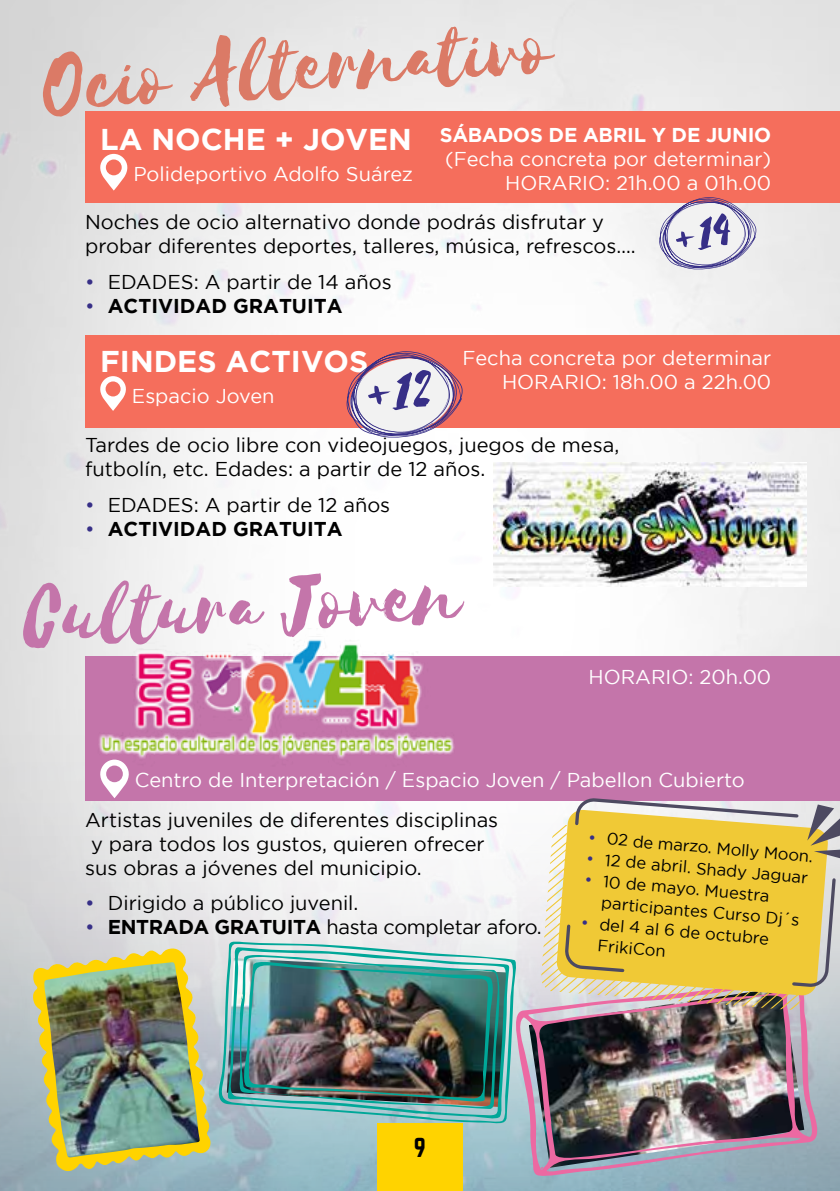
<style>
.page{position:relative;width:840px;height:1191px;background:#fff}
.page>*{position:absolute;margin:0;border:0;box-sizing:border-box;transform-origin:0 0}
.t1{font:94.4px "Selima";color:#db7a66}
.t2{font:94.4px "Selima";color:#c475aa}
.t3{font:700 30px "Gotham";color:#fff}
.t4{font:24px "Norwester";color:#000}
.t5{font:20px/24px "Gotham";color:#000}
.t6{font:20px/24px "Gotham";color:#fff;text-align:right}
.t7{font:20px "Gotham";letter-spacing:-.02em;color:#000}
.t8{font:700 20px "Gotham";color:#000}
.t9{font:700 20px "Gotham";letter-spacing:-.01em;color:#fff}
.t10{font:16.6px/21.4px "Gotham";color:#000}
.s1{color:#372f87}
.s2{font-weight:400;color:#372f87}
.s3{font-weight:700}
</style>
<div class="page">
<img style="left:0;top:0;width:839px;height:1191px">
<div style="left:377px;top:1123px;width:85px;height:68px;background:#ffd300"></div>
<svg style="left:213px;top:940px;width:305px;height:186px;background:#b9d1cc"></svg>
<svg style="left:226px;top:947px;width:284px;height:173px;background:#85bfc1"></svg>
<svg style="left:238px;top:952px;width:267px;height:157px;background:#70b0ad"></svg>
<img style="left:240px;top:958px;width:255px;height:146px">
<img style="left:33px;top:946px;width:178px;height:226px">
<img style="left:511px;top:978px;width:313px;height:200px">
<div style="left:85px;top:111px;width:754px;height:91px;background:#f56e5c"></div>
<svg style="left:100px;top:154px;width:28px;height:37px"></svg>
<div style="left:85px;top:335px;width:754px;height:93px;background:#f56e5c"></div>
<svg style="left:100px;top:376px;width:26px;height:35px"></svg>
<div style="left:85px;top:656px;width:754px;height:145px;background:#c475aa"></div>
<svg style="left:100px;top:773px;width:29px;height:25px"></svg>
<svg style="left:653px;top:197px;width:103px;height:75px"></svg>
<img style="left:540px;top:804px;width:299px;height:206px">
<svg style="left:565px;top:799px;width:272px;height:188px;background:#e7c64e"></svg>
<img style="left:86px;top:628px;width:376px;height:145px">
<svg style="left:339px;top:351px;width:124px;height:89px"></svg>
<img style="left:493px;top:462px;width:313px;height:125px">
<h1 class="t1" style="left:40px;top:33px;width:512px;rotate:-4deg">Ocio Alternativo</h1>
<h2 class="t3" style="left:100px;top:122px;width:313px">LA NOCHE + JOVEN</h2>
<p class="t6" style="left:133px;top:162px;width:281px">Polideportivo Adolfo Suárez</p>
<p class="t9" style="left:439px;top:123px;width:333px">SÁBADOS DE ABRIL Y DE JUNIO</p>
<p class="t6" style="left:445px;top:146px;width:327px">(Fecha concreta por determinar)<br>HORARIO: 21h.00 a 01h.00</p>
<p class="t5" style="left:85px;top:210px;width:552px">Noches de ocio alternativo donde podrás disfrutar y probar diferentes deportes, talleres, música, refrescos….</p>
<p class="t5" style="left:85px;top:269px;width:308px"><span class="s1">•</span> EDADES: A partir de 14 años</p>
<p class="t8" style="left:85px;top:294px;width:259px"><span class="s2">•</span> ACTIVIDAD GRATUITA</p>
<h2 class="t3" style="left:100px;top:344px;width:269px">FINDES ACTIVOS</h2>
<p class="t6" style="left:132px;top:383px;width:144px">Espacio Joven</p>
<p class="t6" style="left:462px;top:345px;width:310px">Fecha concreta por determinar<br>HORARIO: 18h.00 a 22h.00</p>
<p class="t5" style="left:85px;top:433px;width:535px">Tardes de ocio libre con videojuegos, juegos de mesa, futbolín, etc. Edades: a partir de 12 años.</p>
<p class="t5" style="left:85px;top:492px;width:306px"><span class="s1">•</span> EDADES: A partir de 12 años</p>
<p class="t8" style="left:85px;top:517px;width:259px"><span class="s2">•</span> ACTIVIDAD GRATUITA</p>
<h1 class="t2" style="left:23px;top:567px;width:438px;rotate:-3deg">Cultura Joven</h1>
<p class="t6" style="left:588px;top:665px;width:184px">HORARIO: 20h.00</p>
<p class="t6" style="left:135px;top:768px;width:611px">Centro de Interpretación / Espacio Joven / Pabellon Cubierto</p>
<p class="t5" style="left:85px;top:807px;width:414px">Artistas juveniles de diferentes disciplinas</p>
<p class="t5" style="left:91px;top:831px;width:395px">y para todos los gustos, quieren ofrecer</p>
<p class="t5" style="left:85px;top:855px;width:338px">sus obras a jóvenes del municipio.</p>
<p class="t5" style="left:85px;top:890px;width:274px"><span class="s1">•</span> Dirigido a público juvenil.</p>
<p class="t7" style="left:85px;top:916px;width:458px"><span class="s1">•</span> <span class="s3">ENTRADA GRATUITA</span> hasta completar aforo.</p>
<p class="t10" style="left:589px;top:826px;width:227px;rotate:5deg"><span class="s1">•</span> 02 de marzo. Molly Moon.</p>
<p class="t10" style="left:587px;top:847px;width:223px;rotate:5deg"><span class="s1">•</span> 12 de abril. Shady Jaguar</p>
<p class="t10" style="left:604px;top:870px;width:200px;text-indent:-19px;rotate:5deg"><span class="s1">•</span> 10 de mayo. Muestra participantes Curso Dj´s</p>
<p class="t10" style="left:600px;top:913px;width:172px;text-indent:-19px;rotate:5deg"><span class="s1">•</span> del 4 al 6 de octubre<br>FrikiCon</p>
<p class="t4" style="left:414px;top:1136px;width:13px">9</p>
</div>
